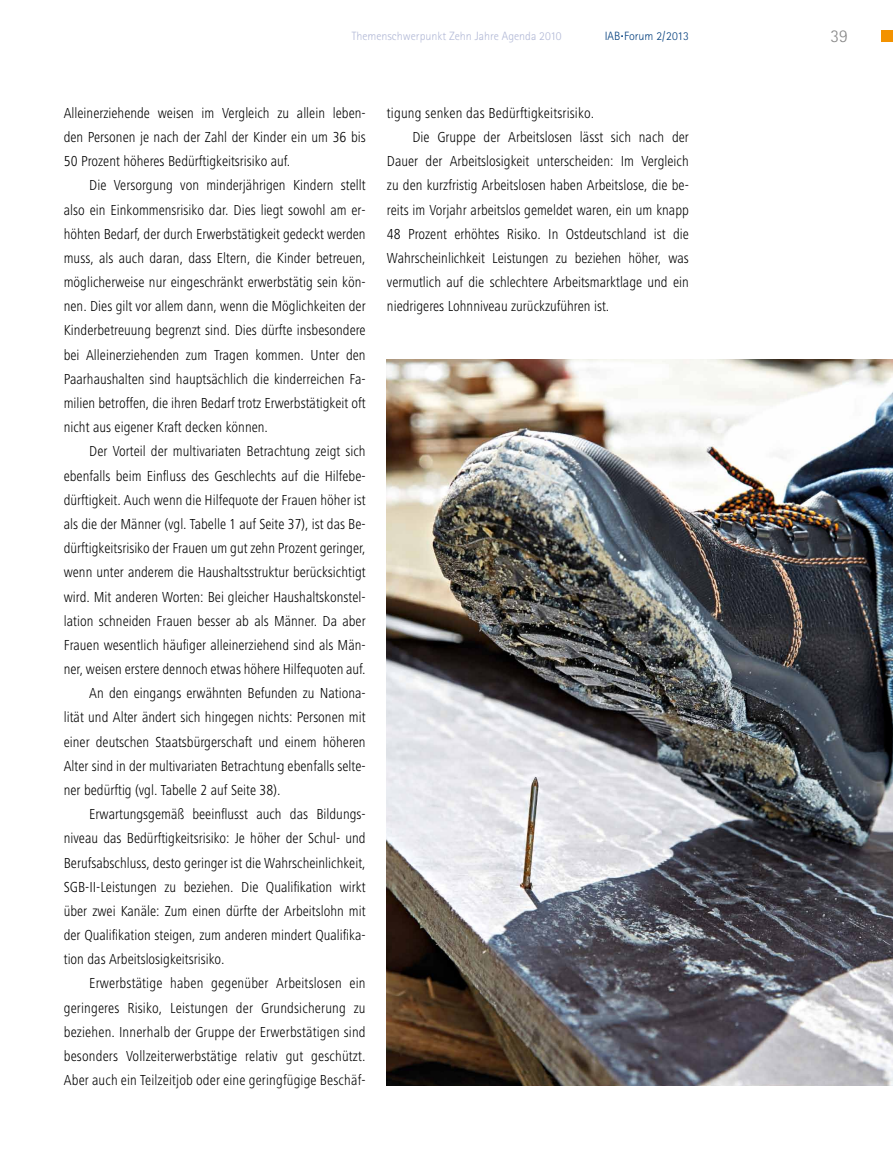
<style>
.page{position:relative;width:893px;height:1149px;background:#fff}
.page>*{position:absolute;margin:0;border:0;box-sizing:border-box;transform-origin:0 0}
.t1{font:300 18px "Rotis Sans Serif";color:#878787}
.t2{font:300 condensed 15px/24.2px "Frutiger Next LT";color:#000;text-align:justify}
.t3{font:300 12px "Rotis Sans Serif";color:#b1b8d6}
.t4{font:300 12px "Rotis Sans Serif";color:#003d7c}
</style>
<div class="page">
<div style="left:881px;top:30px;width:12px;height:12px;background:#f39200"></div>
<img style="left:387px;top:359px;width:506px;height:725px">
<p class="t3" style="left:352px;top:29px;width:211px">Themenschwerpunkt Zehn Jahre Agenda 2010</p>
<p class="t4" style="left:605px;top:29px;width:86px">IAB<sup>.</sup>Forum 2/2013</p>
<p class="t1" style="left:830px;top:26px;width:19px">39</p>
<p class="t2" style="left:64px;top:101px;width:303px">Alleinerziehende weisen im Vergleich zu allein leben&shy;den Personen je nach der Zahl der Kinder ein um 36 bis 50 Prozent höheres Bedürftigkeitsrisiko auf.</p>
<p class="t2" style="left:64px;top:173px;width:303px;text-indent:26px">Die Versorgung von minderjährigen Kindern stellt also ein Einkommensrisiko dar. Dies liegt sowohl am er&shy;höhten Bedarf, der durch Erwerbstätigkeit gedeckt werden muss, als auch daran, dass Eltern, die Kinder betreuen, möglicherweise nur eingeschränkt erwerbstätig sein kön&shy;nen. Dies gilt vor allem dann, wenn die Möglichkeiten der Kinderbetreuung begrenzt sind. Dies dürfte insbesondere bei Alleinerziehenden zum Tragen kommen. Unter den Paarhaushalten sind hauptsächlich die kinderreichen Fa&shy;milien betroffen, die ihren Bedarf trotz Erwerbstätigkeit oft nicht aus eigener Kraft decken können.</p>
<p class="t2" style="left:89px;top:439px;width:278px">Der Vorteil der multivariaten Betrachtung zeigt sich</p>
<p class="t2" style="left:64px;top:463px;width:303px">ebenfalls beim Einfluss des Geschlechts auf die Hilfebe-</p>
<p class="t2" style="left:64px;top:487px;width:303px">dürftigkeit. Auch wenn die Hilfequote der Frauen höher ist</p>
<p class="t2" style="left:64px;top:512px;width:303px">als die der Männer (vgl. Tabelle 1 auf Seite 37), ist das Be-</p>
<p class="t2" style="left:64px;top:536px;width:303px">dürftigkeitsrisiko der Frauen um gut zehn Prozent geringer,</p>
<p class="t2" style="left:64px;top:560px;width:303px">wenn unter anderem die Haushaltsstruktur berücksichtigt</p>
<p class="t2" style="left:64px;top:584px;width:303px">wird. Mit anderen Worten: Bei gleicher Haushaltskonstel-</p>
<p class="t2" style="left:64px;top:608px;width:303px">lation schneiden Frauen besser ab als Männer. Da aber</p>
<p class="t2" style="left:64px;top:632px;width:303px">Frauen wesentlich häufiger alleinerziehend sind als Män-</p>
<p class="t2" style="left:64px;top:657px;width:303px">ner, weisen erstere dennoch etwas höhere Hilfequoten auf.</p>
<p class="t2" style="left:89px;top:681px;width:278px">An den eingangs erwähnten Befunden zu Nationa-</p>
<p class="t2" style="left:64px;top:705px;width:303px">lität und Alter ändert sich hingegen nichts: Personen mit</p>
<p class="t2" style="left:64px;top:729px;width:303px">einer deutschen Staatsbürgerschaft und einem höheren</p>
<p class="t2" style="left:64px;top:753px;width:303px">Alter sind in der multivariaten Betrachtung ebenfalls selte-</p>
<p class="t2" style="left:64px;top:777px;width:218px">ner bedürftig (vgl. Tabelle 2 auf Seite 38).</p>
<p class="t2" style="left:89px;top:802px;width:278px">Erwartungsgemäß beeinflusst auch das Bildungs-</p>
<p class="t2" style="left:64px;top:826px;width:303px">niveau das Bedürftigkeitsrisiko: Je höher der Schul- und</p>
<p class="t2" style="left:64px;top:850px;width:303px">Berufsabschluss, desto geringer ist die Wahrscheinlichkeit,</p>
<p class="t2" style="left:64px;top:874px;width:303px">SGB-II-Leistungen zu beziehen. Die Qualifikation wirkt</p>
<p class="t2" style="left:64px;top:898px;width:303px">über zwei Kanäle: Zum einen dürfte der Arbeitslohn mit</p>
<p class="t2" style="left:64px;top:922px;width:303px">der Qualifikation steigen, zum anderen mindert Qualifika-</p>
<p class="t2" style="left:64px;top:947px;width:162px">tion das Arbeitslosigkeitsrisiko.</p>
<p class="t2" style="left:89px;top:971px;width:278px">Erwerbstätige haben gegenüber Arbeitslosen ein</p>
<p class="t2" style="left:64px;top:995px;width:303px">geringeres Risiko, Leistungen der Grundsicherung zu</p>
<p class="t2" style="left:64px;top:1019px;width:303px">beziehen. Innerhalb der Gruppe der Erwerbstätigen sind</p>
<p class="t2" style="left:64px;top:1043px;width:303px">besonders Vollzeiterwerbstätige relativ gut geschützt.</p>
<p class="t2" style="left:64px;top:1067px;width:303px">Aber auch ein Teilzeitjob oder eine geringfügige Beschäf-</p>
<p class="t2" style="left:387px;top:101px;width:209px">tigung senken das Bedürftigkeitsrisiko.</p>
<p class="t2" style="left:412px;top:125px;width:278px">Die Gruppe der Arbeitslosen lässt sich nach der</p>
<p class="t2" style="left:387px;top:149px;width:303px">Dauer der Arbeitslosigkeit unterscheiden: Im Vergleich</p>
<p class="t2" style="left:387px;top:173px;width:303px">zu den kurzfristig Arbeitslosen haben Arbeitslose, die be-</p>
<p class="t2" style="left:387px;top:197px;width:303px">reits im Vorjahr arbeitslos gemeldet waren, ein um knapp</p>
<p class="t2" style="left:387px;top:222px;width:303px">48 Prozent erhöhtes Risiko. In Ostdeutschland ist die</p>
<p class="t2" style="left:387px;top:246px;width:303px">Wahrscheinlichkeit Leistungen zu beziehen höher, was</p>
<p class="t2" style="left:387px;top:270px;width:303px">vermutlich auf die schlechtere Arbeitsmarktlage und ein</p>
<p class="t2" style="left:387px;top:294px;width:224px">niedrigeres Lohnniveau zurückzuführen ist.</p>
</div>
